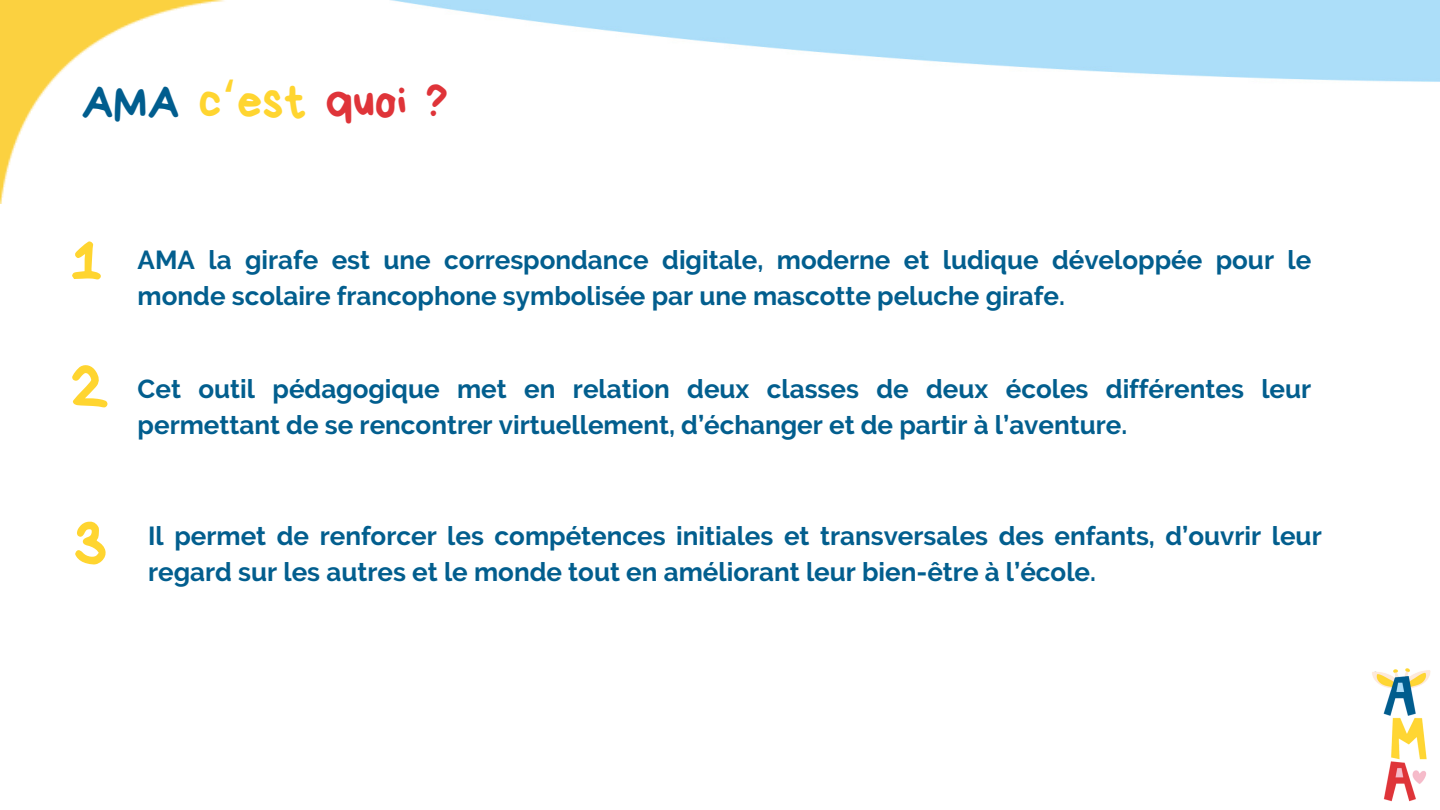
<style>
.page{position:relative;width:1440px;height:810px;background:#fff}
.page>*{position:absolute;margin:0;border:0;box-sizing:border-box;transform-origin:0 0}
.t1{font:67.3px "Bryndan Write";color:#ffd530}
.t2{font:64.3px "Bryndan Write";color:#ffd530}
.t3{font:50px "Bryndan Write";color:#df3439}
.t4{font:700 26px/36px "Raleway";color:#025e8e}
.s1{color:#005d8e}
.s2{color:#ffd530}
.s3{font-family:"Noto Sans Gurmukhi";color:#ffd530}
</style>
<div class="page">
<img style="left:1px;top:0;width:848px;height:203px">
<img style="left:1372px;top:668px;width:59px;height:134px">
<p class="t3" style="left:81px;top:76px;width:369px"><span class="s1">AMA</span> <span class="s2">c</span><span class="s3">‘</span><span class="s2">est</span> quoi ?</p>
<p class="t2" style="left:70px;top:228px;width:34px">1</p>
<p class="t1" style="left:70px;top:354px;width:41px">2</p>
<p class="t4" style="left:138px;top:241px;width:1175px">AMA la girafe est une correspondance digitale, moderne et ludique développée pour le monde scolaire francophone symbolisée par une mascotte peluche girafe.</p>
<p class="t4" style="left:138px;top:370px;width:1175px">Cet outil pédagogique met en relation deux classes de deux écoles différentes leur permettant de se rencontrer virtuellement, d’échanger et de partir à l’aventure.</p>
<p class="t1" style="left:73px;top:510px;width:36px">3</p>
<p class="t4" style="left:148px;top:518px;width:1175px">Il permet de renforcer les compétences initiales et transversales des enfants, d’ouvrir leur regard sur les autres et le monde tout en améliorant leur bien-être à l’école.</p>
</div>
